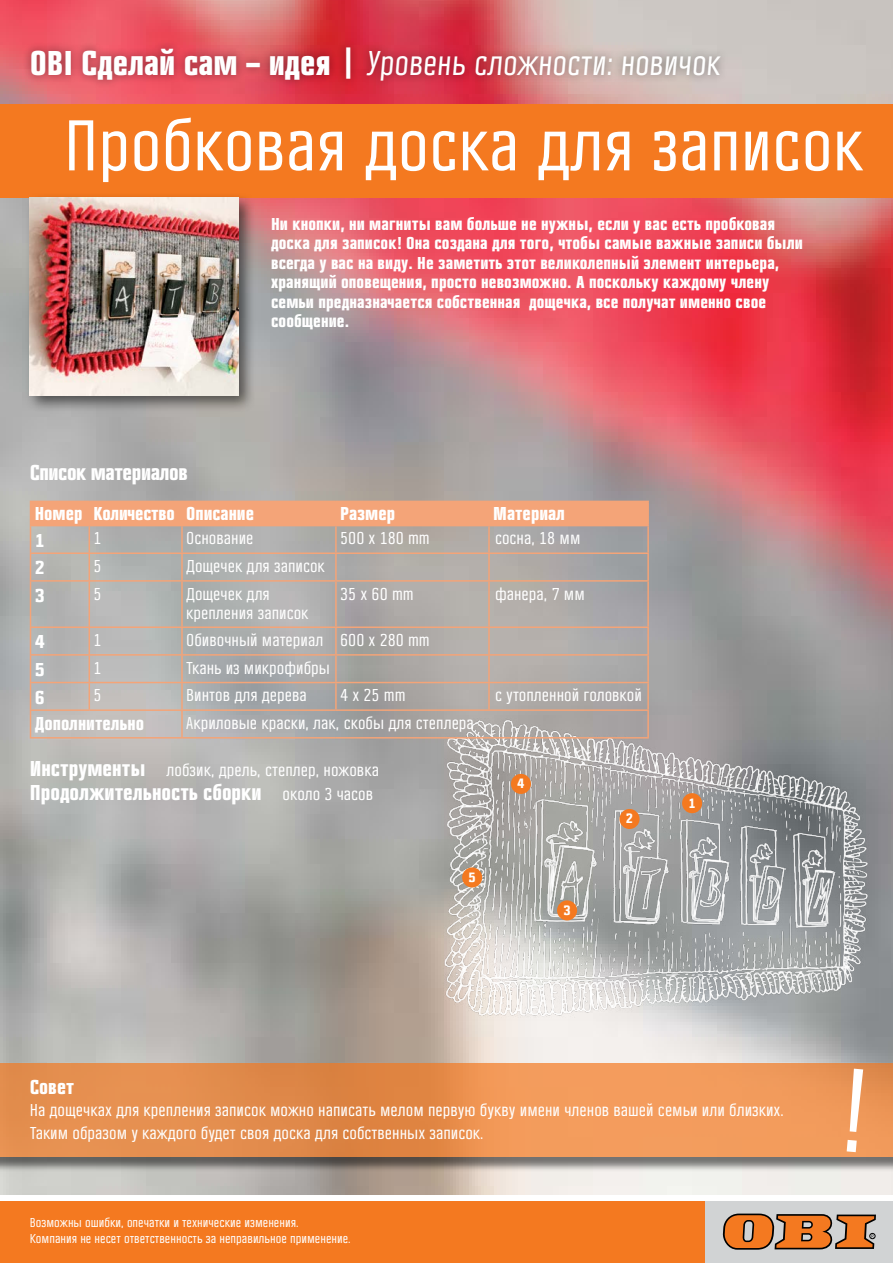
<style>
.page{position:relative;width:893px;height:1263px;background:#fff}
.page>*{position:absolute;margin:0;border:0;box-sizing:border-box;transform-origin:0 0}
.t1{font:75px "Obi Condensed CYOP";color:#fff}
.t2{font:36px "Obi Condensed CYOP";color:#fff;scale:.96 1}
.t3{font:700 22.5px "Obi Condensed CYOP";color:#fff}
.t4{font:700 22.5px "Obi Condensed CYOP";letter-spacing:-.02em;color:#fff}
.t5{font:700 21px "Obi Condensed CYOP";color:#fff}
.t6{font:700 19.5px "Obi Condensed CYOP";color:#fff}
.t7{font:700 19.5px "Obi";color:#fff}
.t8{font:18px/22.5px "Obi Condensed CYOP";color:#fff}
.t9{font:700 18px/19.5px "Obi Condensed CYOP";letter-spacing:.005em;color:#fff}
.t10{font:700 14.1px "Obi";color:#fff}
.t11{font:13.5px/16.2px "Obi Condensed CYOP";color:#fff}
.s1{font-weight:700}
.s2{font-family:"Obi";font-weight:700}
.s3{font-weight:700;font-size:22.5px}
.s4{font-weight:400;font-size:18px}
</style>
<div class="page">
<img style="left:0;top:0;width:893px;height:1195px">
<img style="left:438px;top:707px;width:440px;height:313px">
<div style="left:682px;top:793px;width:20px;height:20px;background:#f47920;border-radius:50%"></div>
<div style="left:619px;top:809px;width:20px;height:20px;background:#f47920;border-radius:50%"></div>
<div style="left:511px;top:774px;width:20px;height:20px;background:#f47920;border-radius:50%"></div>
<div style="left:462px;top:867px;width:20px;height:20px;background:#f47920;border-radius:50%"></div>
<div style="left:557px;top:900px;width:20px;height:20px;background:#f47920;border-radius:50%"></div>
<div style="left:0;top:1064px;width:893px;height:108px;background:#000;opacity:.75"></div>
<svg style="left:0;top:1063px;width:893px;height:94px;background:#e99152"></svg>
<div style="left:22px;top:38px;width:707px;height:51px;background:#000;opacity:.4"></div>
<div style="left:0;top:104px;width:893px;height:94px;background:#f47920"></div>
<div style="left:24px;top:192px;width:232px;height:221px;background:#000;opacity:.55"></div>
<img style="left:30px;top:198px;width:208px;height:198px">
<div style="left:0;top:1199px;width:751px;height:64px;background:#f47920"></div>
<div style="left:706px;top:1199px;width:187px;height:64px;background:#d1d3d4"></div>
<svg style="left:723px;top:1213px;width:153px;height:37px"></svg>
<div style="left:0;top:1195px;width:893px;height:5px;background:#fff"></div>
<hr style="left:489px;top:501px;width:160px;height:1px;background:#f4a478">
<hr style="left:647px;top:502px;width:2px;height:23px;background:#f4a478">
<hr style="left:489px;top:525px;width:160px;height:1px;background:#f4a478">
<hr style="left:647px;top:526px;width:2px;height:26px;background:#f4a478">
<hr style="left:30px;top:580px;width:59px;height:2px;background:#f4a478">
<hr style="left:89px;top:580px;width:93px;height:2px;background:#f4a478">
<hr style="left:89px;top:582px;width:1px;height:44px;background:#f4a478">
<hr style="left:182px;top:580px;width:154px;height:2px;background:#f4a478">
<hr style="left:181px;top:582px;width:2px;height:44px;background:#f4a478">
<hr style="left:30px;top:626px;width:59px;height:2px;background:#f4a478">
<hr style="left:89px;top:626px;width:93px;height:2px;background:#f4a478">
<hr style="left:182px;top:626px;width:154px;height:2px;background:#f4a478">
<hr style="left:181px;top:628px;width:2px;height:26px;background:#f4a478">
<hr style="left:30px;top:654px;width:59px;height:2px;background:#f4a478">
<hr style="left:89px;top:654px;width:93px;height:2px;background:#f4a478">
<hr style="left:182px;top:654px;width:154px;height:2px;background:#f4a478">
<hr style="left:181px;top:656px;width:2px;height:26px;background:#f4a478">
<hr style="left:30px;top:682px;width:59px;height:1px;background:#f4a478">
<hr style="left:89px;top:682px;width:93px;height:1px;background:#f4a478">
<svg style="left:89px;top:628px;width:1px;height:81px"></svg>
<hr style="left:182px;top:682px;width:154px;height:1px;background:#f4a478">
<hr style="left:181px;top:683px;width:2px;height:26px;background:#f4a478">
<hr style="left:30px;top:709px;width:59px;height:2px;background:#f4a478">
<hr style="left:89px;top:709px;width:93px;height:2px;background:#f4a478">
<hr style="left:182px;top:709px;width:154px;height:2px;background:#f4a478">
<hr style="left:181px;top:711px;width:2px;height:26px;background:#f4a478">
<hr style="left:30px;top:737px;width:59px;height:1px;background:#f4a478">
<hr style="left:89px;top:737px;width:93px;height:1px;background:#f4a478">
<hr style="left:182px;top:737px;width:154px;height:1px;background:#f4a478">
<hr style="left:336px;top:737px;width:153px;height:1px;background:#f4a478">
<hr style="left:489px;top:737px;width:160px;height:1px;background:#f4a478">
<hr style="left:489px;top:552px;width:160px;height:2px;background:#f4a478">
<hr style="left:647px;top:554px;width:2px;height:26px;background:#f4a478">
<hr style="left:336px;top:580px;width:153px;height:2px;background:#f4a478">
<hr style="left:335px;top:582px;width:2px;height:44px;background:#f4a478">
<hr style="left:489px;top:580px;width:160px;height:2px;background:#f4a478">
<hr style="left:488px;top:582px;width:2px;height:44px;background:#f4a478">
<hr style="left:647px;top:582px;width:2px;height:44px;background:#f4a478">
<hr style="left:336px;top:626px;width:153px;height:2px;background:#f4a478">
<hr style="left:335px;top:628px;width:2px;height:26px;background:#f4a478">
<hr style="left:489px;top:626px;width:160px;height:2px;background:#f4a478">
<hr style="left:488px;top:628px;width:2px;height:26px;background:#f4a478">
<hr style="left:647px;top:628px;width:2px;height:26px;background:#f4a478">
<hr style="left:336px;top:654px;width:153px;height:2px;background:#f4a478">
<hr style="left:335px;top:656px;width:2px;height:26px;background:#f4a478">
<hr style="left:489px;top:654px;width:160px;height:2px;background:#f4a478">
<hr style="left:488px;top:656px;width:2px;height:26px;background:#f4a478">
<hr style="left:647px;top:656px;width:2px;height:26px;background:#f4a478">
<hr style="left:336px;top:682px;width:153px;height:1px;background:#f4a478">
<hr style="left:335px;top:683px;width:2px;height:26px;background:#f4a478">
<hr style="left:489px;top:682px;width:160px;height:1px;background:#f4a478">
<hr style="left:488px;top:683px;width:2px;height:26px;background:#f4a478">
<hr style="left:647px;top:683px;width:2px;height:26px;background:#f4a478">
<hr style="left:336px;top:709px;width:153px;height:2px;background:#f4a478">
<hr style="left:489px;top:709px;width:160px;height:2px;background:#f4a478">
<hr style="left:647px;top:711px;width:2px;height:26px;background:#f4a478">
<svg style="left:30px;top:501px;width:618px;height:79px;background:#c5a999"></svg>
<hr style="left:30px;top:582px;width:1px;height:44px;background:#f4a478">
<svg style="left:30px;top:628px;width:1px;height:109px"></svg>
<svg style="left:847px;top:1069px;width:16px;height:83px"></svg>
<h2 class="t2" style="left:30px;top:43px;width:724px"><span class="s1">OBI Сделай сам – идея</span> <span class="s2">|</span> Уровень сложности: новичок</h2>
<h1 class="t1" style="left:64px;top:105px;width:801px">Пробковая доска для записок</h1>
<p class="t9" style="left:271px;top:214px;width:533px">Ни кнопки, ни магниты вам больше не нужны, если у вас есть пробковая доска для записок! Она создана для того, чтобы самые важные записи были всегда у вас на виду. Не заметить этот великолепный элемент интерьера, хранящий оповещения, просто невозможно. А поскольку каждому члену семьи предназначается собственная дощечка, все получат именно свое сообщение.</p>
<p class="t4" style="left:30px;top:460px;width:159px">Список материалов</p>
<p class="t6" style="left:35px;top:502px;width:221px">Номер Количество Описание</p>
<p class="t6" style="left:340px;top:502px;width:56px">Размер</p>
<p class="t6" style="left:493px;top:502px;width:73px">Материал</p>
<p class="t7" style="left:35px;top:529px;width:12px">1</p>
<p class="t8" style="left:94px;top:527px;width:10px">1</p>
<p class="t8" style="left:186px;top:527px;width:69px">Основание</p>
<p class="t8" style="left:340px;top:527px;width:91px">500 x 180 mm</p>
<p class="t8" style="left:495px;top:527px;width:87px">сосна, 18 мм</p>
<p class="t7" style="left:35px;top:557px;width:12px">2</p>
<p class="t8" style="left:94px;top:555px;width:10px">5</p>
<p class="t8" style="left:186px;top:555px;width:140px">Дощечек для записок</p>
<p class="t7" style="left:35px;top:585px;width:12px">3</p>
<p class="t8" style="left:94px;top:583px;width:10px">5</p>
<p class="t8" style="left:186px;top:584px;width:124px;line-height:19.5px">Дощечек для крепления записок</p>
<p class="t8" style="left:340px;top:583px;width:75px">35 x 60 mm</p>
<p class="t8" style="left:495px;top:583px;width:91px">фанера, 7 мм</p>
<p class="t7" style="left:35px;top:631px;width:12px">4</p>
<p class="t8" style="left:94px;top:629px;width:10px">1</p>
<p class="t8" style="left:186px;top:629px;width:245px">Обивочный материал 600 x 280 mm</p>
<p class="t7" style="left:35px;top:659px;width:12px">5</p>
<p class="t8" style="left:94px;top:657px;width:10px">1</p>
<p class="t8" style="left:186px;top:657px;width:145px">Ткань из микрофибры</p>
<p class="t7" style="left:35px;top:686px;width:12px">6</p>
<p class="t8" style="left:94px;top:684px;width:10px">5</p>
<p class="t8" style="left:186px;top:684px;width:122px">Винтов для дерева</p>
<p class="t8" style="left:340px;top:684px;width:67px">4 x 25 mm</p>
<p class="t8" style="left:495px;top:684px;width:148px">с утопленной головкой</p>
<p class="t6" style="left:35px;top:713px;width:111px">Дополнительно</p>
<p class="t8" style="left:186px;top:712px;width:289px">Акриловые краски, лак, скобы для степлера</p>
<p class="t8" style="left:30px;top:759px;width:351px"><span class="s3">Инструменты</span> лобзик, дрель, степлер, ножовка</p>
<p class="t3" style="left:30px;top:780px;width:345px">Продолжительность сборки <span class="s4">около 3 часов</span></p>
<p class="t10" style="left:517px;top:776px;width:9px">4</p>
<p class="t10" style="left:469px;top:869px;width:9px">5</p>
<p class="t10" style="left:563px;top:902px;width:9px">3</p>
<p class="t10" style="left:626px;top:811px;width:9px">2</p>
<p class="t10" style="left:688px;top:795px;width:9px">1</p>
<p class="t5" style="left:30px;top:1075px;width:46px">Совет</p>
<p class="t8" style="left:30px;top:1099px;width:755px">На дощечках для крепления записок можно написать мелом первую букву имени членов вашей семьи или близких.<br>Таким образом у каждого будет своя доска для собственных записок.</p>
<p class="t11" style="left:30px;top:1215px;width:322px">Возможны ошибки, опечатки и технические изменения.<br>Компания не несет ответственность за неправильное применение.</p>
</div>
